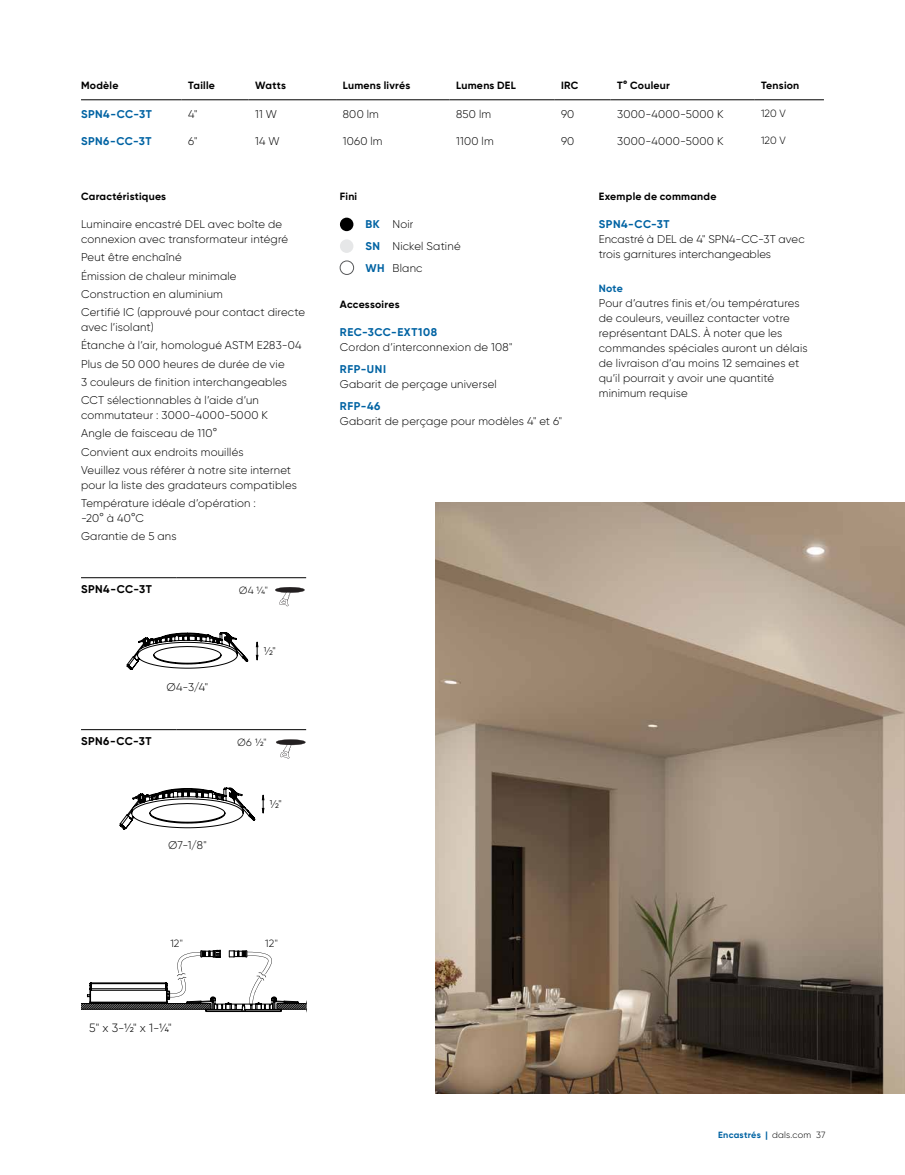
<style>
.page{position:relative;width:905px;height:1175px;background:#fff}
.page>*{position:absolute;margin:0;border:0;box-sizing:border-box;transform-origin:0 0}
.t1{font:300 12px "Gilroy";color:#000}
.t2{font:300 11.25px/18.3px "Gilroy";letter-spacing:.015em;color:#000}
.t3{font:700 11.25px "Gilroy";letter-spacing:.045em;color:#0063a3}
.t4{font:700 11.25px "Gilroy";letter-spacing:.04em;color:#000}
.t5{font:700 10.5px "Gilroy";letter-spacing:.02em;color:#000}
.t6{font:300 10.5px "Gilroy";letter-spacing:.01em;color:#000}
.t7{font:700 10.5px "Gilroy";color:#0063a3}
.t8{font:700 9px "Gilroy";letter-spacing:.025em;color:#0063a3}
.t9{font:300 6.15px "Gilroy";color:#000}
.s1{font-weight:700;color:#0063a3}
.s2{font-weight:300;color:#000}
</style>
<div class="page">
<div style="left:340px;top:218px;width:13px;height:13px;background:#000;border-radius:50%"></div>
<div style="left:340px;top:239px;width:13px;height:14px;background:#e6e7e8;border-radius:50%"></div>
<div style="left:340px;top:261px;width:14px;height:14px;border:1px solid #58595b;border-radius:50%"></div>
<hr style="left:81px;top:99px;width:100px;height:1px;background:#000">
<hr style="left:181px;top:99px;width:67px;height:1px;background:#000">
<hr style="left:248px;top:99px;width:88px;height:1px;background:#000">
<hr style="left:336px;top:99px;width:113px;height:1px;background:#000">
<hr style="left:449px;top:99px;width:105px;height:1px;background:#000">
<hr style="left:554px;top:99px;width:56px;height:1px;background:#000">
<hr style="left:610px;top:99px;width:144px;height:1px;background:#000">
<hr style="left:754px;top:99px;width:69px;height:1px;background:#000">
<hr style="left:81px;top:577px;width:96px;height:1px;background:#000">
<hr style="left:177px;top:577px;width:129px;height:1px;background:#000">
<hr style="left:81px;top:729px;width:96px;height:1px;background:#000">
<hr style="left:177px;top:729px;width:129px;height:1px;background:#000">
<svg style="left:275px;top:587px;width:30px;height:19px"></svg>
<svg style="left:276px;top:739px;width:30px;height:19px"></svg>
<img style="left:435px;top:502px;width:469px;height:592px">
<svg style="left:81px;top:950px;width:226px;height:62px"></svg>
<div style="left:267px;top:940px;width:11px;height:12px;background:#fff"></div>
<div style="left:172px;top:940px;width:11px;height:12px;background:#fff"></div>
<svg style="left:127px;top:632px;width:121px;height:38px"></svg>
<svg style="left:256px;top:641px;width:2px;height:19px"></svg>
<svg style="left:120px;top:787px;width:135px;height:42px"></svg>
<svg style="left:262px;top:794px;width:2px;height:19px"></svg>
<p class="t5" style="left:81px;top:79px;width:39px">Modèle</p>
<p class="t5" style="left:188px;top:79px;width:28px">Taille</p>
<p class="t5" style="left:255px;top:79px;width:32px">Watts</p>
<p class="t5" style="left:343px;top:79px;width:69px">Lumens livrés</p>
<p class="t5" style="left:456px;top:79px;width:61px">Lumens DEL</p>
<p class="t5" style="left:561px;top:79px;width:19px">IRC</p>
<p class="t5" style="left:617px;top:79px;width:54px">T° Couleur</p>
<p class="t5" style="left:761px;top:79px;width:40px">Tension</p>
<p class="t3" style="left:81px;top:107px;width:72px">SPN4-CC-3T</p>
<p class="t2" style="left:188px;top:104px;width:11px">4"</p>
<p class="t2" style="left:255px;top:104px;width:23px">11 W</p>
<p class="t2" style="left:343px;top:104px;width:38px">800 lm</p>
<p class="t2" style="left:456px;top:104px;width:36px">850 lm</p>
<p class="t2" style="left:561px;top:104px;width:15px">90</p>
<p class="t2" style="left:617px;top:104px;width:108px">3000-4000-5000 K</p>
<p class="t6" style="left:761px;top:107px;width:26px">120 V</p>
<p class="t3" style="left:81px;top:134px;width:72px">SPN6-CC-3T</p>
<p class="t2" style="left:188px;top:131px;width:11px">6"</p>
<p class="t2" style="left:255px;top:131px;width:26px">14 W</p>
<p class="t2" style="left:343px;top:131px;width:41px">1060 lm</p>
<p class="t2" style="left:456px;top:131px;width:39px">1100 lm</p>
<p class="t2" style="left:561px;top:131px;width:15px">90</p>
<p class="t2" style="left:617px;top:131px;width:108px">3000-4000-5000 K</p>
<p class="t6" style="left:761px;top:134px;width:26px">120 V</p>
<p class="t5" style="left:81px;top:189px;width:87px">Caractéristiques</p>
<p class="t2" style="left:81px;top:216px;width:209px;line-height:15px">Luminaire encastré DEL avec boîte de connexion avec transformateur intégré</p>
<p class="t2" style="left:81px;top:248px;width:225px">Peut être enchaîné<br>Émission de chaleur minimale<br>Construction en aluminium<br>Certifié IC (approuvé pour contact directe</p>
<p class="t2" style="left:81px;top:318px;width:222px">avec l’isolant)<br>Étanche à l’air, homologué ASTM E283-04<br>Plus de 50 000 heures de durée de vie<br>3 couleurs de finition interchangeables CCT sélectionnables à l’aide d’un</p>
<p class="t2" style="left:81px;top:406px;width:212px">commutateur : 3000-4000-5000 K Angle de faisceau de 110°<br>Convient aux endroits mouillés<br>Veuillez vous référer à notre site internet</p>
<p class="t2" style="left:81px;top:475px;width:217px">pour la liste des gradateurs compatibles<br>Température idéale d’opération :</p>
<p class="t2" style="left:81px;top:509px;width:97px">-20° à 40°C<br>Garantie de 5 ans</p>
<p class="t4" style="left:81px;top:582px;width:72px">SPN4-CC-3T</p>
<p class="t2" style="left:166px;top:677px;width:43px">Ø4-3/4"</p>
<p class="t4" style="left:81px;top:734px;width:72px">SPN6-CC-3T</p>
<p class="t2" style="left:168px;top:835px;width:40px">Ø7-1/8"</p>
<p class="t6" style="left:239px;top:583px;width:30px">Ø4 ¼"</p>
<p class="t2" style="left:264px;top:641px;width:13px">½"</p>
<p class="t6" style="left:237px;top:736px;width:31px">Ø6 ½"</p>
<p class="t2" style="left:270px;top:794px;width:13px">½"</p>
<p class="t5" style="left:340px;top:189px;width:19px">Fini</p>
<p class="t2" style="left:365px;top:213px;width:97px;line-height:21.8px"><span class="s1">BK</span> Noir<br><span class="s1">SN</span> Nickel Satiné<br><span class="s1">WH</span> Blanc</p>
<p class="t5" style="left:340px;top:297px;width:61px">Accessoires</p>
<p class="t3" style="left:340px;top:325px;width:99px">REC-3CC-EXT108</p>
<p class="t2" style="left:340px;top:338px;width:174px">Cordon d’interconnexion de 108"</p>
<p class="t3" style="left:340px;top:362px;width:48px">RFP-UNI</p>
<p class="t2" style="left:340px;top:375px;width:158px">Gabarit de perçage universel</p>
<p class="t3" style="left:340px;top:399px;width:42px">RFP-46</p>
<p class="t2" style="left:340px;top:411px;width:224px">Gabarit de perçage pour modèles 4" et 6"</p>
<p class="t6" style="left:170px;top:937px;width:14px">12"</p>
<p class="t6" style="left:265px;top:937px;width:14px">12"</p>
<p class="t9" style="left:175px;top:944px;width:9px">12"</p>
<p class="t9" style="left:268px;top:944px;width:9px">12"</p>
<p class="t1" style="left:89px;top:1020px;width:84px">5" x 3-½" x 1-¼"</p>
<p class="t5" style="left:598px;top:189px;width:119px">Exemple de commande</p>
<p class="t3" style="left:598px;top:217px;width:72px">SPN4-CC-3T</p>
<p class="t2" style="left:598px;top:231px;width:207px;line-height:15px">Encastré à DEL de 4" SPN4-CC-3T avec trois garnitures interchangeables</p>
<p class="t7" style="left:598px;top:282px;width:26px">Note</p>
<p class="t2" style="left:598px;top:296px;width:210px;line-height:15px">Pour d’autres finis et/ou températures de couleurs, veuillez contacter votre représentant DALS. À noter que les commandes spéciales auront un délais de livraison d’au moins 12 semaines et qu’il pourrait y avoir une quantité minimum requise</p>
<p class="t8" style="left:718px;top:1129px;width:109px">Encastrés | <span class="s2">dals.com 37</span></p>
</div>
